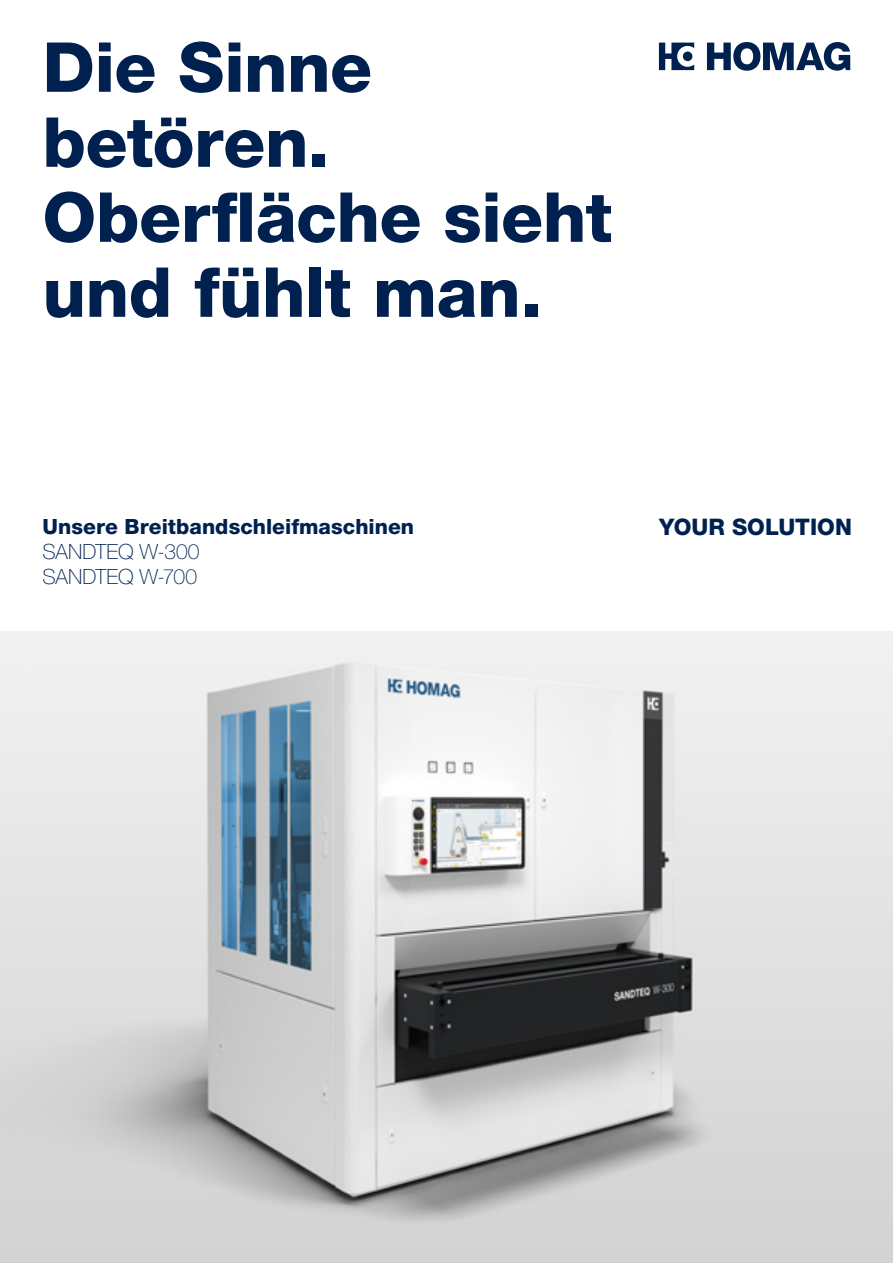
<style>
.page{position:relative;width:893px;height:1263px;background:#fff}
.page>*{position:absolute;margin:0;border:0;box-sizing:border-box;transform-origin:0 0}
._01_Titel_Headline_4{font:800 69px/75px "Helvetica Neue LTW1 G";letter-spacing:-.005em;color:#00214f}
._00_Slogan{font:800 22.8px "Helvetica Neue LTW1 G";color:#00214f}
._01_Titel_14Pt_16_8P{font:800 21px "Helvetica Neue LTW1 G";color:#00214f}
._01_Titel_14Pt_16_8P-2{font:100 21px/25.2px "Helvetica Neue LTW1 G";color:#00214f}
</style>
<div class="page">
<svg style="left:707px;top:42px;width:143px;height:29px"></svg>
<svg style="left:659px;top:43px;width:35px;height:27px"></svg>
<img style="left:0;top:631px;width:893px;height:632px">
<p class="_01_Titel_Headline_4" style="left:43px;top:30px;width:571px">Die Sinne betören.<br>Oberfläche sieht und fühlt man.</p>
<p class="_01_Titel_14Pt_16_8P" style="left:43px;top:514px;width:373px">Unsere Breitbandschleifmaschinen</p>
<p class="_01_Titel_14Pt_16_8P-2" style="left:43px;top:539px;width:159px">SANDTEQ W-300<br>SANDTEQ W-700</p>
<p class="_00_Slogan" style="left:659px;top:513px;width:194px">YOUR SOLUTION</p>
</div>
